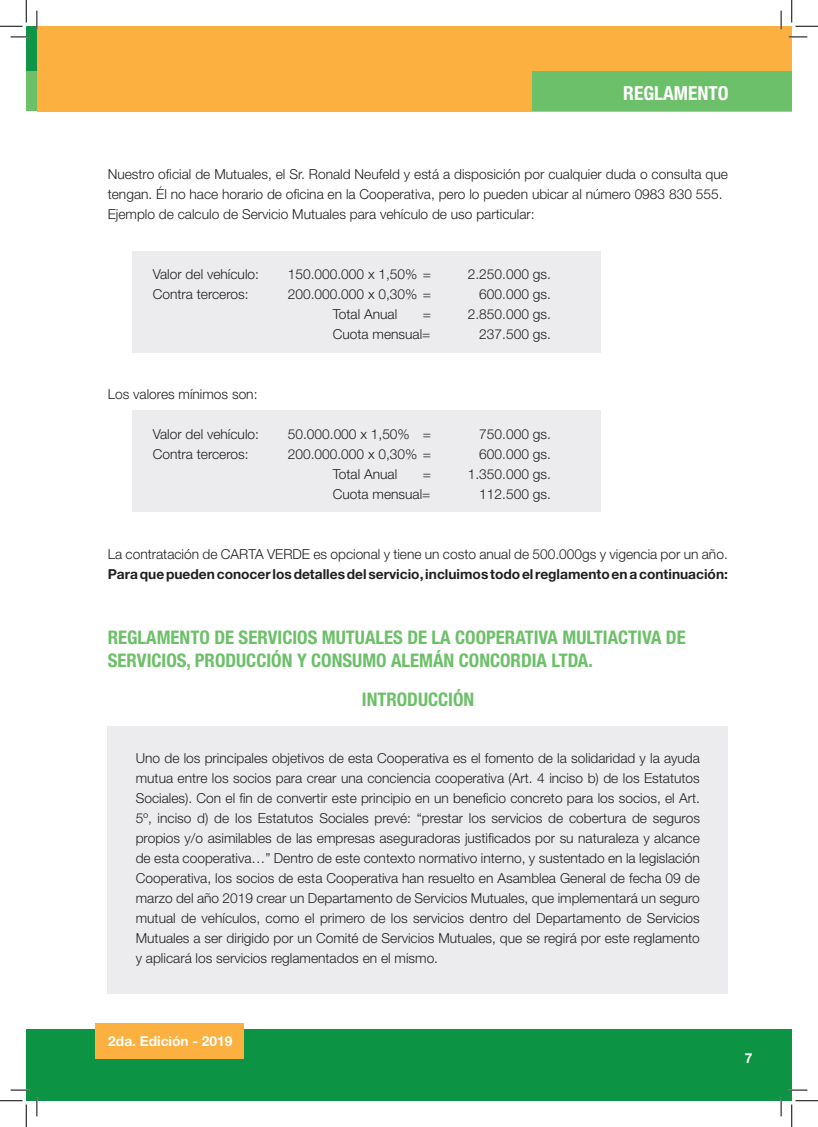
<style>
.page{position:relative;width:818px;height:1127px;background:#fff}
.page>*{position:absolute;margin:0;border:0;box-sizing:border-box;transform-origin:0 0}
.Título-Español{font:700 condensed 19.38px "Helvetica Neue LT Std";color:#fff}
.Título-Español-2{font:700 condensed 18.75px/22.5px "Helvetica Neue LT Std";color:#6cc068}
.Estilo-párrafo-edito{font:300 13.75px/20px "Helvetica Neue LT Std";color:#231f20}
.Estilo-párrafo-edito-2{font:700 13.75px "Helvetica Neue LT Std";color:#231f20}
.t1{font:700 13.75px "Helvetica Neue LT Std";color:#fff}
</style>
<div class="page">
<div style="left:26px;top:1029px;width:11px;height:71px;background:#0d9344"></div>
<div style="left:37px;top:1029px;width:755px;height:71px;background:#0d9344"></div>
<div style="left:95px;top:1023px;width:149px;height:35px;background:#fbb03f"></div>
<div style="left:26px;top:26px;width:11px;height:78px;background:#0e9547"></div>
<div style="left:26px;top:71px;width:11px;height:40px;background:#6cc068"></div>
<div style="left:37px;top:26px;width:755px;height:85px;background:#fbb03f"></div>
<div style="left:532px;top:71px;width:260px;height:40px;background:#6cc069"></div>
<div style="left:133px;top:251px;width:468px;height:101px;background:#ececee"></div>
<div style="left:133px;top:410px;width:468px;height:101px;background:#ececee"></div>
<div style="left:108px;top:725px;width:620px;height:268px;background:#ececee"></div>
<svg style="left:11px;top:36px;width:18px;height:2px"></svg>
<svg style="left:788px;top:36px;width:19px;height:2px"></svg>
<svg style="left:11px;top:1089px;width:18px;height:1px"></svg>
<svg style="left:788px;top:1089px;width:19px;height:1px"></svg>
<svg style="left:36px;top:11px;width:2px;height:18px"></svg>
<svg style="left:36px;top:1097px;width:2px;height:18px"></svg>
<svg style="left:780px;top:11px;width:2px;height:18px"></svg>
<svg style="left:780px;top:1097px;width:2px;height:18px"></svg>
<svg style="left:0;top:0;width:27px;height:27px"></svg>
<svg style="left:0;top:1100px;width:27px;height:26px"></svg>
<svg style="left:791px;top:0;width:27px;height:27px"></svg>
<svg style="left:791px;top:1100px;width:27px;height:26px"></svg>
<p class="Título-Español" style="left:623px;top:81px;width:107px">REGLAMENTO</p>
<p class="Estilo-párrafo-edito" style="left:108px;top:164px;width:622px">Nuestro oficial de Mutuales, el Sr. Ronald Neufeld y está a disposición por cualquier duda o consulta que tengan. Él no hace horario de oficina en la Cooperativa, pero lo pueden ubicar al número 0983 830 555.</p>
<p class="Estilo-párrafo-edito" style="left:108px;top:204px;width:428px">Ejemplo de calculo de Servicio Mutuales para vehículo de uso particular:</p>
<p class="Estilo-párrafo-edito" style="left:153px;top:264px;width:108px">Valor del vehículo:</p>
<p class="Estilo-párrafo-edito" style="left:288px;top:264px;width:145px">150.000.000 x 1,50% =</p>
<p class="Estilo-párrafo-edito" style="left:468px;top:264px;width:85px">2.250.000 gs.</p>
<p class="Estilo-párrafo-edito" style="left:153px;top:284px;width:97px">Contra terceros:</p>
<p class="Estilo-párrafo-edito" style="left:288px;top:284px;width:145px">200.000.000 x 0,30% =</p>
<p class="Estilo-párrafo-edito" style="left:479px;top:284px;width:73px">600.000 gs.</p>
<p class="Estilo-párrafo-edito" style="left:333px;top:304px;width:66px">Total Anual</p>
<p class="Estilo-párrafo-edito" style="left:423px;top:304px;width:10px">=</p>
<p class="Estilo-párrafo-edito" style="left:468px;top:304px;width:85px">2.850.000 gs.</p>
<p class="Estilo-párrafo-edito" style="left:333px;top:324px;width:99px">Cuota mensual=</p>
<p class="Estilo-párrafo-edito" style="left:479px;top:324px;width:73px">237.500 gs.</p>
<p class="Estilo-párrafo-edito" style="left:108px;top:384px;width:151px">Los valores mínimos son:</p>
<p class="Estilo-párrafo-edito" style="left:153px;top:424px;width:108px">Valor del vehículo:</p>
<p class="Estilo-párrafo-edito" style="left:288px;top:424px;width:145px">50.000.000 x 1,50% =</p>
<p class="Estilo-párrafo-edito" style="left:479px;top:424px;width:73px">750.000 gs.</p>
<p class="Estilo-párrafo-edito" style="left:153px;top:444px;width:97px">Contra terceros:</p>
<p class="Estilo-párrafo-edito" style="left:288px;top:444px;width:145px">200.000.000 x 0,30% =</p>
<p class="Estilo-párrafo-edito" style="left:479px;top:444px;width:73px">600.000 gs.</p>
<p class="Estilo-párrafo-edito" style="left:333px;top:464px;width:66px">Total Anual</p>
<p class="Estilo-párrafo-edito" style="left:423px;top:464px;width:10px">=</p>
<p class="Estilo-párrafo-edito" style="left:468px;top:464px;width:85px">1.350.000 gs.</p>
<p class="Estilo-párrafo-edito" style="left:333px;top:484px;width:99px">Cuota mensual=</p>
<p class="Estilo-párrafo-edito" style="left:479px;top:484px;width:73px">112.500 gs.</p>
<p class="Estilo-párrafo-edito" style="left:108px;top:544px;width:621px">La contratación de CARTA VERDE es opcional y tiene un costo anual de 500.000gs y vigencia por un año.</p>
<p class="Estilo-párrafo-edito-2" style="left:108px;top:565px;width:622px">Para que pueden conocer los detalles del servicio, incluimos todo el reglamento en a continuación:</p>
<p class="Título-Español-2" style="left:108px;top:626px;width:579px">REGLAMENTO DE SERVICIOS MUTUALES DE LA COOPERATIVA MULTIACTIVA DE<br>SERVICIOS, PRODUCCIÓN Y CONSUMO ALEMÁN CONCORDIA LTDA.</p>
<p class="Título-Español-2" style="left:362px;top:687px;width:114px">INTRODUCCIÓN</p>
<p class="Estilo-párrafo-edito" style="left:136px;top:747px;width:566px;text-align:justify">Uno de los principales objetivos de esta Cooperativa es el fomento de la solidaridad y la ayuda mutua entre los socios para crear una conciencia cooperativa (Art. 4 inciso b) de los Estatutos Sociales). Con el fin de convertir este principio en un beneficio concreto para los socios, el Art.<br>5º, inciso d) de los Estatutos Sociales prevé: “prestar los servicios de cobertura de seguros propios y/o asimilables de las empresas aseguradoras justificados por su naturaleza y alcance de esta cooperativa…” Dentro de este contexto normativo interno, y sustentado en la legislación Cooperativa, los socios de esta Cooperativa han resuelto en Asamblea General de fecha 09 de marzo del año 2019 crear un Departamento de Servicios Mutuales, que implementará un seguro mutual de vehículos, como el primero de los servicios dentro del Departamento de Servicios Mutuales a ser dirigido por un Comité de Servicios Mutuales, que se regirá por este reglamento y aplicará los servicios reglamentados en el mismo.</p>
<p class="t1" style="left:108px;top:1032px;width:126px">2da. Edición - 2019</p>
<p class="t1" style="left:745px;top:1049px;width:9px">7</p>
</div>
